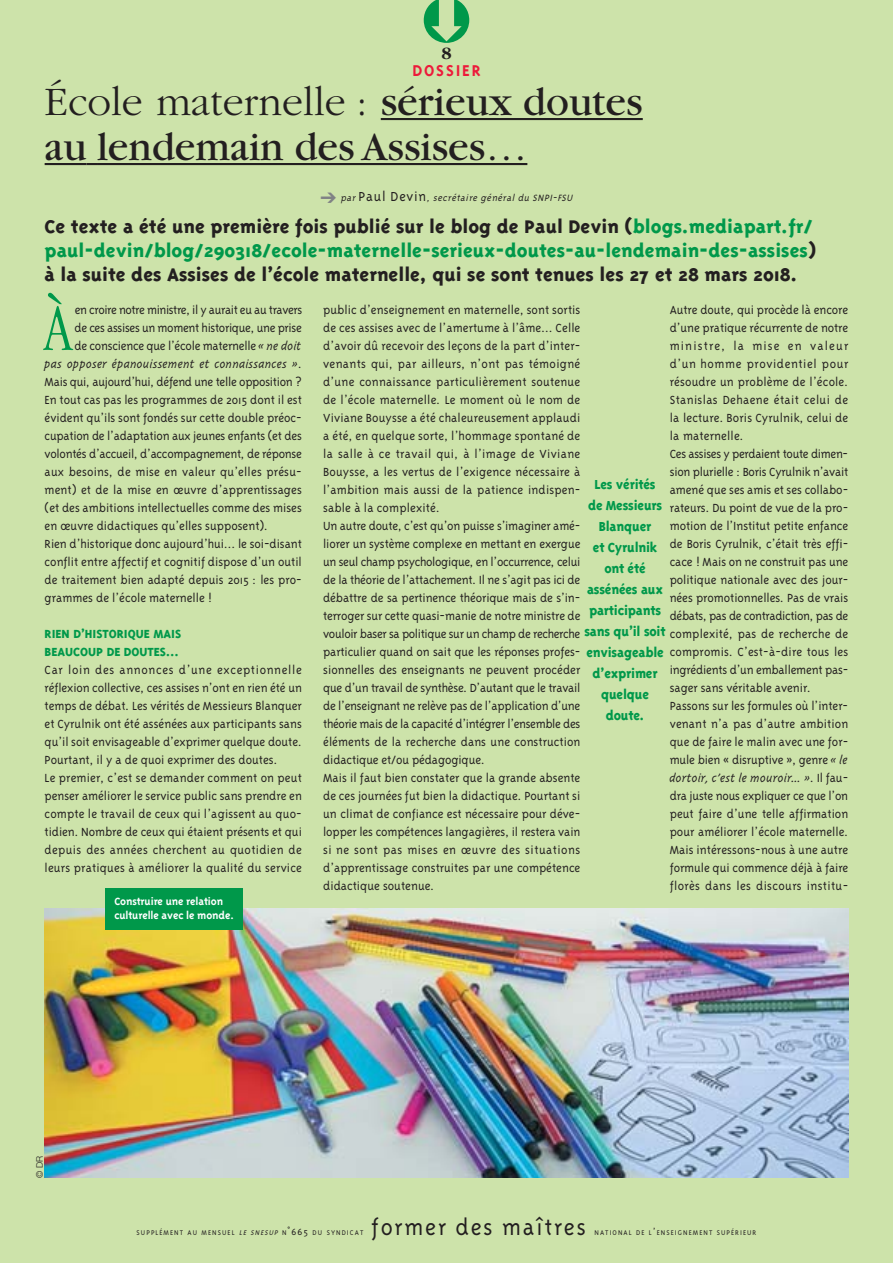
<style>
.page{position:relative;width:893px;height:1263px;background:#cde3aa}
.page>*{position:absolute;margin:0;border:0;box-sizing:border-box;transform-origin:0 0}
.t1{font:300 condensed 68.4px "Garamond";color:#00984a}
.t2{font:42px/45px "Garamond";color:#231f20}
.t3{font:300 25.5px "Triplex";letter-spacing:.07em;color:#231f20}
.t4{font:800 21px/24px "Triplex";color:#231f20}
.t5{font:700 18px "Triplex";letter-spacing:.1em;color:#ed1a3a}
.t6{font:700 18px "Garamond";color:#231f20}
.t7{font:800 15px/21px "Triplex";letter-spacing:-.015em;color:#00984a;text-align:center;scale:.95 1}
.t8{font:300 13.5px/18px "Triplex";color:#231f20}
.t9{font:300 13.5px "Triplex";letter-spacing:-.02em;color:#231f20}
.t10{font:300 13.5px "Triplex";letter-spacing:-.03em;color:#231f20}
.t11{font:italic 300 13.5px "Triplex";letter-spacing:-.01em;color:#231f20}
.t12{font:300 13.5px "Triplex";letter-spacing:-.025em;color:#231f20}
.t13{font:700 12px/13.5px "Triplex";letter-spacing:-.01em;color:#fff}
.t14{font:italic 300 10.5px "Triplex";color:#231f20}
.t15{font:300 9px "Helvetica Neue";color:#231f20}
.t16{font:300 7.8px "Triplex";letter-spacing:.135em;color:#231f20}
.s1{font-weight:300}
.s2{font-style:normal;font-size:15px}
.s3{color:#00984a}
.s4{font-style:italic}
.s5{font-style:normal}
.s6{font-weight:800;color:#00984a}
.s7{font-size:10.5px}
</style>
<div class="page">
<hr style="left:381px;top:118px;width:262px;height:2px;background:#231f20">
<hr style="left:45px;top:163px;width:42px;height:2px;background:#231f20">
<svg style="left:87px;top:163px;width:10px;height:2px"></svg>
<hr style="left:97px;top:163px;width:430px;height:2px;background:#231f20">
<img style="left:45px;top:908px;width:803px;height:270px">
<div style="left:106px;top:888px;width:137px;height:42px;background:#00984a"></div>
<p class="t6" style="left:441px;top:46px;width:12px">8</p>
<p class="t2" style="left:45px;top:82px;width:600px"><span class="s1">École maternelle :</span> sérieux doutes au lendemain des Assises…</p>
<p class="t5" style="left:412px;top:63px;width:70px">DOSSIER</p>
<p class="t14" style="left:340px;top:194px;width:236px">par <span class="s2">P a u l D e v i n</span> , secrétaire général du SNPI-FSU</p>
<p class="t4" style="left:45px;top:217px;width:773px">Ce texte a été une première fois publié sur le blog de Paul Devin (<span class="s3">blogs.mediapart.fr/ paul-devin/blog/290318/ecole-maternelle-serieux-doutes-au-lendemain-des-assises</span>) à la suite des Assises de l’école maternelle, qui se sont tenues les 27 et 28 mars 2018.</p>
<p class="t1" style="left:45px;top:301px;width:28px">À</p>
<p class="t10" style="left:75px;top:305px;width:229px">en croire notre ministre, il y aurait eu au travers</p>
<p class="t12" style="left:74px;top:323px;width:229px">de ces assises un moment historique, une prise</p>
<p class="t9" style="left:74px;top:341px;width:229px">de conscience que l’école maternelle <span class="s4">« ne doit</span></p>
<p class="t11" style="left:45px;top:359px;width:259px">pas opposer épanouissement et connaissances »<span class="s5">.</span></p>
<p class="t9" style="left:45px;top:377px;width:259px">Mais qui, aujourd’hui, défend une telle opposition ?</p>
<p class="t8" style="left:45px;top:392px;width:259px">En tout cas pas les programmes de 2015 dont il est</p>
<p class="t8" style="left:45px;top:410px;width:259px">évident qu’ils sont fondés sur cette double préoc-</p>
<p class="t9" style="left:45px;top:431px;width:259px">cupation de l’adaptation aux jeunes enfants (et des</p>
<p class="t9" style="left:45px;top:449px;width:259px">volontés d’accueil, d’accompagnement, de réponse</p>
<p class="t8" style="left:45px;top:464px;width:259px">aux besoins, de mise en valeur qu’elles présu-</p>
<p class="t8" style="left:45px;top:482px;width:259px">ment) et de la mise en œuvre d’apprentissages</p>
<p class="t8" style="left:45px;top:500px;width:259px">(et des ambitions intellectuelles comme des mises</p>
<p class="t8" style="left:45px;top:518px;width:225px">en œuvre didactiques qu’elles supposent).</p>
<p class="t8" style="left:45px;top:536px;width:259px">Rien d’historique donc aujourd’hui… le soi-disant</p>
<p class="t8" style="left:45px;top:554px;width:259px">conflit entre affectif et cognitif dispose d’un outil</p>
<p class="t8" style="left:45px;top:572px;width:259px">de traitement bien adapté depuis 2015 : les pro-</p>
<p class="t8" style="left:45px;top:590px;width:169px">grammes de l’école maternelle !</p>
<p class="t8" style="left:45px;top:626px;width:259px"><span class="s6">RIEN D’HISTORIQUE MAIS<br>BEAUCOUP DE DOUTES…<br></span>Car loin des annonces d’une exceptionnelle réflexion collective, ces assises n’ont en rien été un temps de débat. Les vérités de Messieurs Blanquer et Cyrulnik ont été assénées aux participants sans qu’il soit envisageable d’exprimer quelque doute.<br>Pourtant, il y a de quoi exprimer des doutes.<br>Le premier, c’est se demander comment on peut penser améliorer le service public sans prendre en compte le travail de ceux qui l’agissent au quo&shy;tidien. Nombre de ceux qui étaient présents et qui depuis des années cherchent au quotidien de leurs pratiques à améliorer la qualité du service</p>
<p class="t13" style="left:114px;top:895px;width:121px">Construire une relation culturelle avec le monde.</p>
<p class="t8" style="left:323px;top:302px;width:259px">public d’enseignement en maternelle, sont sortis de ces assises avec de l’amertume à l’âme… Celle d’avoir dû recevoir des leçons de la part d’inter&shy;venants qui, par ailleurs, n’ont pas témoigné d’une connaissance particulièrement soutenue de l’école maternelle. Le moment où le nom de Viviane Bouysse a été chaleureusement applaudi a été, en quelque sorte, l’hommage spontané de la salle à ce travail qui, à l’image de Viviane Bouysse, a les vertus de l’exigence nécessaire à l’ambition mais aussi de la patience indispen&shy;sable à la complexité.<br>Un autre doute, c’est qu’on puisse s’imaginer amé&shy;liorer un système complexe en mettant en exergue un seul champ psychologique, en l’occurrence, celui de la théorie de l’attachement. Il ne s’agit pas ici de débattre de sa pertinence théorique mais de s’in&shy;terroger sur cette quasi-manie de notre ministre de vouloir baser sa politique sur un champ de recherche particulier quand on sait que les réponses profes&shy;sionnelles des enseignants ne peuvent procéder que d’un travail de synthèse. D’autant que le travail de l’enseignant ne relève pas de l’application d’une théorie mais de la capacité d’intégrer l’ensemble des éléments de la recherche dans une construction didactique et/ou pédagogique.<br>Mais il faut bien constater que la grande absente de ces journées fut bien la didactique. Pourtant si un climat de confiance est nécessaire pour déve&shy;lopper les compétences langagières, il restera vain si ne sont pas mises en œuvre des situations d’apprentissage construites par une compétence didactique soutenue.</p>
<p class="t8" style="left:670px;top:302px;width:180px">Autre doute, qui procède là encore d’une pratique récurrente de notre ministre, la mise en valeur d’un homme providentiel pour résoudre un problème de l’école.<br>Stanislas Dehaene était celui de la lecture. Boris Cyrulnik, celui de la maternelle.<br>Ces assises y perdaient toute dimen&shy;sion plurielle : Boris Cyrulnik n’avait amené que ses amis et ses collabo&shy;rateurs. Du point de vue de la pro&shy;motion de l’Institut petite enfance de Boris Cyrulnik, c’était très effi&shy;cace ! Mais on ne construit pas une politique nationale avec des jour&shy;nées promotionnelles. Pas de vrais débats, pas de contradiction, pas de complexité, pas de recherche de compromis. C’est-à-dire tous les ingrédients d’un emballement pas&shy;sager sans véritable avenir.<br>Passons sur les formules où l’inter&shy;venant n’a pas d’autre ambition que de faire le malin avec une for&shy;mule bien « disruptive », genre <span class="s4">« le dortoir, c’est le mouroir… »</span>. Il fau&shy;dra juste nous expliquer ce que l’on peut faire d’une telle affirmation pour améliorer l’école maternelle.<br>Mais intéressons-nous à une autre formule qui commence déjà à faire florès dans les discours institu-</p>
<p class="t7" style="left:584px;top:475px;width:87px">Les vérités<br>de Messieurs<br>Blanquer<br>et Cyrulnik ont été assénées aux participants sans qu’il soit envisageable d’exprimer quelque doute.</p>
<p class="t15" style="left:34px;top:1178px;width:23px;rotate:-90deg">© DR</p>
<p class="t16" style="left:137px;top:1230px;width:228px">SUPPLÉMENT AU MENSUEL <span class="s4">LE SNESUP</span> N<span class="s7">˚665</span> DU SYNDICAT</p>
<p class="t3" style="left:371px;top:1218px;width:216px">former des maîtres</p>
<p class="t16" style="left:594px;top:1230px;width:163px">NATIONAL DE L<span class="s7">’</span>ENSEIGNEMENT SUPÉRIEUR</p>
</div>
